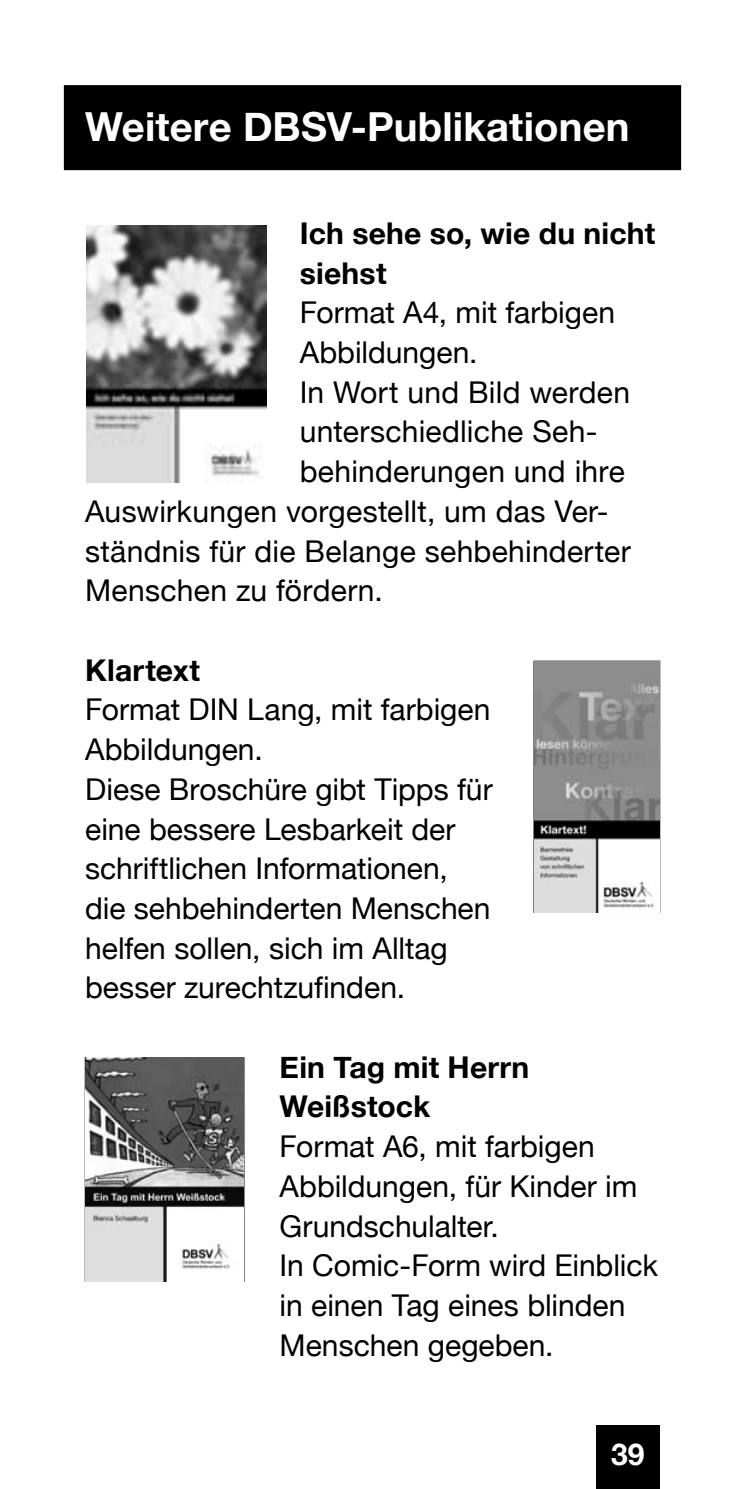
<style>
.page{position:relative;width:745px;height:1489px;background:#fff}
.page>*{position:absolute;margin:0;border:0;box-sizing:border-box;transform-origin:0 0}
.t1{font:700 40px "Helvetica Neue";letter-spacing:.005em;color:#fff}
.t2{font:30px/39.8px "Helvetica Neue";color:#000}
.t3{font:700 30px/39.8px "Helvetica Neue";letter-spacing:.005em;color:#000}
.t4{font:700 30px "Helvetica Neue";color:#fff}
</style>
<div class="page">
<div style="left:595px;top:1424px;width:64px;height:64px;background:#000"></div>
<div style="left:64px;top:85px;width:616px;height:85px;background:#000"></div>
<img style="left:86px;top:225px;width:181px;height:258px">
<img style="left:533px;top:661px;width:126px;height:251px">
<img style="left:85px;top:1057px;width:159px;height:224px">
<h1 class="t1" style="left:85px;top:102px;width:545px">Weitere DBSV-Publikationen</h1>
<h3 class="t3" style="left:300px;top:213px;width:357px">Ich sehe so, wie du nicht siehst</h3>
<p class="t2" style="left:300px;top:292px;width:316px">Format A4, mit farbigen</p>
<p class="t2" style="left:300px;top:332px;width:179px">Abbildungen.</p>
<p class="t2" style="left:300px;top:372px;width:331px">In Wort und Bild werden</p>
<p class="t2" style="left:300px;top:411px;width:299px">unterschiedliche Seh-</p>
<p class="t2" style="left:300px;top:451px;width:326px">behinderungen und ihre</p>
<p class="t2" style="left:85px;top:491px;width:524px">Auswirkungen vorgestellt, um das Ver-</p>
<p class="t2" style="left:85px;top:530px;width:546px">ständnis für die Belange sehbehinderter</p>
<p class="t2" style="left:85px;top:570px;width:299px">Menschen zu fördern.</p>
<h3 class="t3" style="left:85px;top:649px;width:116px">Klartext</h3>
<p class="t2" style="left:85px;top:689px;width:409px">Format DIN Lang, mit farbigen<br>Abbildungen.<br>Diese Broschüre gibt Tipps für eine bessere Lesbarkeit der schriftlichen Informationen, die sehbehinderten Menschen helfen sollen, sich im Alltag besser zurechtzufinden.</p>
<h3 class="t3" style="left:279px;top:1046px;width:251px">Ein Tag mit Herrn<br>Weißstock</h3>
<p class="t2" style="left:279px;top:1126px;width:380px">Format A6, mit farbigen<br>Abbildungen, für Kinder im<br>Grundschulalter.<br>In Comic-Form wird Einblick in einen Tag eines blinden<br>Menschen gegeben.</p>
<p class="t4" style="left:610px;top:1435px;width:35px">39</p>
</div>
